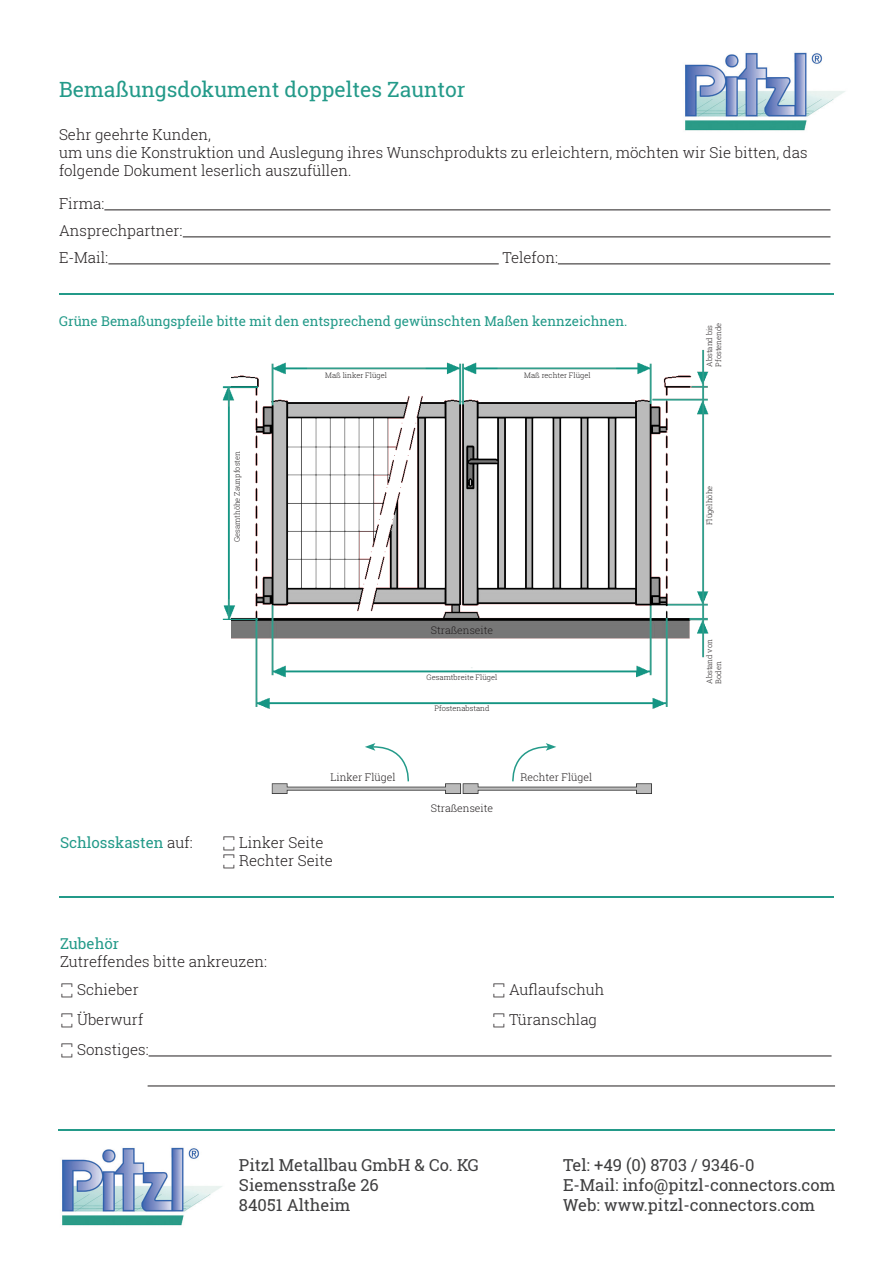
<style>
.page{position:relative;width:893px;height:1263px;background:#fff}
.page>*{position:absolute;margin:0;border:0;box-sizing:border-box;transform-origin:0 0}
.t1{font:21px "Roboto Slab";color:#239a89}
.t2{font:16.5px "Roboto Slab";color:#3e3e3f}
.t3{font:300 15px/18px "Roboto Slab";color:#231f20}
.t4{font:15px "Roboto Slab";color:#239a89}
.t5{font:13.5px "Roboto Slab";color:#239a89}
.t6{font:300 10.5px "Roboto Slab";color:#231f20}
.t7{font:300 7.5px/9px "Roboto Slab";color:#231f20}
.s1{font-family:"Roboto"}
.s2{font-weight:300;color:#231f20}
.s3{font-family:"Calibri"}
</style>
<div class="page">
<hr style="left:104px;top:209px;width:726px;height:1px;background:#231f20">
<hr style="left:183px;top:236px;width:647px;height:1px;background:#231f20">
<hr style="left:108px;top:263px;width:391px;height:1px;background:#231f20">
<hr style="left:558px;top:263px;width:272px;height:1px;background:#231f20">
<img style="left:685px;top:52px;width:160px;height:79px">
<hr style="left:149px;top:1055px;width:682px;height:1px;background:#231f20">
<hr style="left:148px;top:1085px;width:687px;height:1px;background:#231f20">
<img style="left:232px;top:350px;width:477px;height:444px">
<hr style="left:59px;top:1129px;width:776px;height:2px;background:#239a89">
<img style="left:62px;top:1147px;width:160px;height:79px">
<hr style="left:59px;top:293px;width:775px;height:1px;background:#239a89">
<svg style="left:511px;top:743px;width:45px;height:40px"></svg>
<svg style="left:365px;top:743px;width:46px;height:40px"></svg>
<hr style="left:59px;top:896px;width:775px;height:2px;background:#239a89">
<img style="left:222px;top:383px;width:35px;height:237px">
<p class="t1" style="left:59px;top:75px;width:408px">Bemaßungsdokument doppeltes Zauntor</p>
<p class="t3" style="left:59px;top:125px;width:153px">Sehr geehrte Kunden,</p>
<p class="t3" style="left:59px;top:143px;width:750px">um uns die Konstruktion und Auslegung ihres Wunschprodukts zu erleichtern, möchten wir Sie bitten, das folgende Dokument leserlich auszufüllen.</p>
<p class="t3" style="left:59px;top:194px;width:47px">Firma:</p>
<p class="t3" style="left:59px;top:221px;width:125px">Ansprechpartner<span class="s1">:</span></p>
<p class="t3" style="left:59px;top:248px;width:51px">E-Mail<span class="s1">:</span></p>
<p class="t3" style="left:502px;top:248px;width:57px">Telefon:</p>
<p class="t5" style="left:59px;top:312px;width:570px">Grüne Bemaßungspfeile bitte mit den entsprechend gewünschten Maßen kennzeichnen.</p>
<p class="t7" style="left:232px;top:542px;width:92px;rotate:-90deg">Gesamthöhe Zaunpfosten</p>
<p class="t7" style="left:325px;top:370px;width:63px">Maß linker Flügel</p>
<p class="t7" style="left:524px;top:370px;width:68px">Maß rechter Flügel</p>
<p class="t6" style="left:431px;top:623px;width:64px">Straßenseite</p>
<p class="t7" style="left:427px;top:672px;width:72px">Gesamtbreite Flügel</p>
<p class="t7" style="left:434px;top:704px;width:56px">Pfostenabstand</p>
<p class="t6" style="left:330px;top:770px;width:67px">Linker Flügel</p>
<p class="t6" style="left:520px;top:770px;width:73px">Rechter Flügel</p>
<p class="t6" style="left:431px;top:801px;width:64px">Straßenseite</p>
<p class="t4" style="left:60px;top:832px;width:134px">Schlosskasten <span class="s2">auf:</span></p>
<p class="t3" style="left:222px;top:833px;width:103px"><span class="s3">꙱</span> Linker Seite</p>
<p class="t3" style="left:222px;top:851px;width:112px"><span class="s3">꙱</span> Rechter Seite</p>
<p class="t4" style="left:60px;top:933px;width:60px">Zubehör</p>
<p class="t3" style="left:60px;top:952px;width:208px">Zutreffendes bitte ankreuzen:</p>
<p class="t3" style="left:60px;top:980px;width:80px"><span class="s3">꙱</span> Schieber</p>
<p class="t3" style="left:492px;top:980px;width:114px"><span class="s3">꙱</span> Auflaufschuh</p>
<p class="t3" style="left:60px;top:1010px;width:85px"><span class="s3">꙱</span> Überwurf</p>
<p class="t3" style="left:492px;top:1010px;width:106px"><span class="s3">꙱</span> Türanschlag</p>
<p class="t3" style="left:60px;top:1040px;width:90px"><span class="s3">꙱</span> Sonstiges:</p>
<p class="t7" style="left:705px;top:367px;width:45px;rotate:-90deg">Abstand bis<br>Pfostenende</p>
<p class="t7" style="left:705px;top:525px;width:41px;rotate:-90deg">Flügelhöhe</p>
<p class="t7" style="left:705px;top:684px;width:46px;rotate:-90deg">Abstand von<br>Boden</p>
<p class="t2" style="left:239px;top:1154px;width:241px">Pitzl Metallbau GmbH &amp; Co. KG</p>
<p class="t2" style="left:563px;top:1154px;width:193px">Tel: +49 (0) 8703 / 9346-0</p>
<p class="t2" style="left:239px;top:1174px;width:141px">Siemensstraße 26</p>
<p class="t2" style="left:563px;top:1174px;width:274px">E-Mail: info@pitzl-connectors.com</p>
<p class="t2" style="left:239px;top:1193px;width:113px">84051 Altheim</p>
<p class="t2" style="left:563px;top:1193px;width:253px">Web: www.pitzl-connectors.com</p>
</div>
